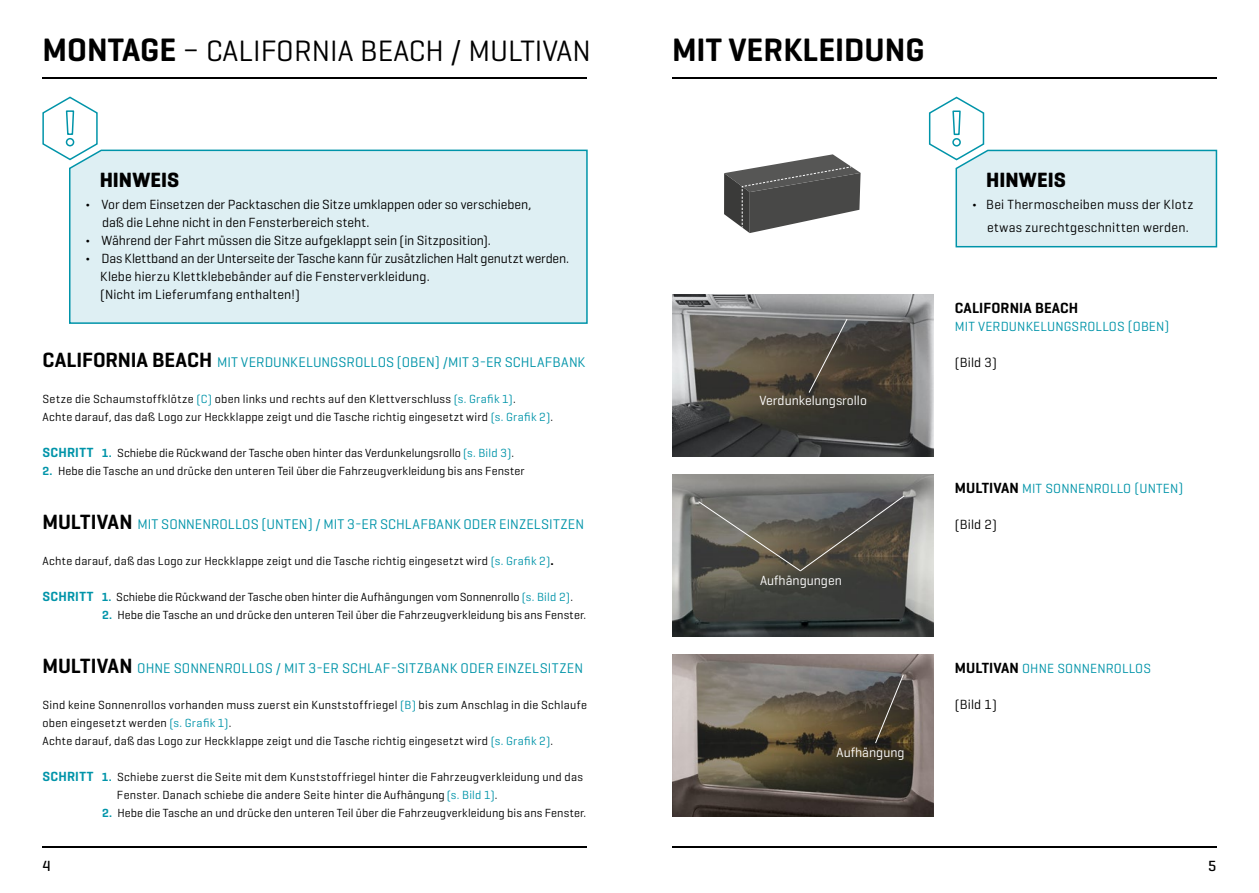
<style>
.page{position:relative;width:1259px;height:893px;background:#fff}
.page>*{position:absolute;margin:0;border:0;box-sizing:border-box;transform-origin:0 0}
.t1{font:600 33px "Geogrotesque";color:#000}
.t2{font:30px "Geogrotesque";color:#000}
.t3{font:700 21px "Geogrotesque";color:#000}
.t4{font:600 15px "Geogrotesque";letter-spacing:.01em;color:#000}
.t5{font:500 15px "Geogrotesque";color:#000}
.t6{font:14.25px "Geogrotesque";letter-spacing:.005em;color:#0094a9}
.t7{font:13.5px/22.5px "Geogrotesque";letter-spacing:.005em;color:#000}
.t8{font:13.5px "Geogrotesque";letter-spacing:.01em;color:#0094a9}
.t9{font:13.5px "Geogrotesque";color:#fff}
.t10{font:12px/18px "Geogrotesque";letter-spacing:.015em;color:#000}
.s1{font-weight:600;font-size:33px}
.s2{font-weight:600;font-size:21px;color:#000}
.s3{color:#0094a9}
.s4{font-weight:600;font-size:13.5px;color:#0094a9}
.s5{font-weight:600;color:#0094a9}
.s6{font-weight:600;font-size:13.5px}
.s7{font-weight:600;font-size:15px;color:#000}
</style>
<div class="page">
<hr style="left:43px;top:77px;width:544px;height:2px;background:#000">
<hr style="left:672px;top:77px;width:544px;height:2px;background:#000">
<hr style="left:43px;top:846px;width:544px;height:1px;background:#000">
<hr style="left:672px;top:846px;width:544px;height:1px;background:#000">
<img style="left:672px;top:475px;width:262px;height:161px">
<svg style="left:697px;top:495px;width:208px;height:77px;background:#5e5b54"></svg>
<img style="left:672px;top:295px;width:261px;height:161px">
<svg style="left:808px;top:318px;width:40px;height:76px;background:#554f46"></svg>
<img style="left:672px;top:654px;width:261px;height:162px">
<svg style="left:874px;top:674px;width:30px;height:70px;background:#4c453b"></svg>
<div style="left:69px;top:149px;width:519px;height:175px;background:#deeff3"></div>
<svg style="left:42px;top:96px;width:57px;height:65px"></svg>
<div style="left:66px;top:138px;width:8px;height:8px;border:2px solid #0094a9;border-radius:50%"></div>
<svg style="left:724px;top:154px;width:136px;height:79px"></svg>
<svg style="left:928px;top:96px;width:290px;height:152px"></svg>
<div style="left:952px;top:138px;width:9px;height:9px;border:2px solid #0094a9;border-radius:50%"></div>
<h2 class="t2" style="left:43px;top:34px;width:550px"><span class="s1">MONTAGE</span> – CALIFORNIA BEACH / MULTIVAN</h2>
<h1 class="t1" style="left:672px;top:31px;width:254px">MIT VERKLEIDUNG</h1>
<h3 class="t3" style="left:100px;top:168px;width:81px">HINWEIS</h3>
<p class="t7" style="left:85px;top:194px;width:447px">¬ Vor dem Einsetzen der Packtaschen die Sitze umklappen oder so verschieben,</p>
<p class="t7" style="left:102px;top:212px;width:269px">daß die Lehne nicht in den Fensterbereich steht.</p>
<p class="t7" style="left:85px;top:230px;width:407px">¬ Während der Fahrt müssen die Sitze aufgeklappt sein (in Sitzposition).</p>
<p class="t7" style="left:85px;top:248px;width:485px">¬ Das Klettband an der Unterseite der Tasche kann für zusätzlichen Halt genutzt werden.</p>
<p class="t7" style="left:100px;top:266px;width:331px">Klebe hierzu Klettklebebänder auf die Fensterverkleidung.</p>
<p class="t7" style="left:100px;top:284px;width:201px">(Nicht im Lieferumfang enthalten!)</p>
<p class="t6" style="left:43px;top:354px;width:544px"><span class="s2">CALIFORNIA BEACH</span> MIT VERDUNKELUNGSROLLOS (OBEN) /MIT 3-ER SCHLAFBANK</p>
<p class="t10" style="left:43px;top:390px;width:512px">Setze die Schaumstoffklötze <span class="s3">(C)</span> oben links und rechts auf den Klettverschluss <span class="s3">(s. Grafik 1)</span>.<br>Achte darauf, das daß Logo zur Heckklappe zeigt und die Tasche richtig eingesetzt wird <span class="s3">(s. Grafik 2)</span>.</p>
<p class="t10" style="left:43px;top:444px;width:473px"><span class="s4">SCHRITT</span> <span class="s5">1.</span> Schiebe die Rückwand der Tasche oben hinter das Verdunkelungsrollo <span class="s3">(s. Bild 3)</span>.</p>
<p class="t10" style="left:43px;top:462px;width:483px"><span class="s5">2.</span> Hebe die Tasche an und drücke den unteren Teil über die Fahrzeugverkleidung bis ans Fenster</p>
<p class="t6" style="left:43px;top:516px;width:543px"><span class="s2">MULTIVAN</span> MIT SONNENROLLOS (UNTEN) / MIT 3-ER SCHLAFBANK ODER EINZELSITZEN</p>
<p class="t10" style="left:43px;top:552px;width:513px">Achte darauf, daß das Logo zur Heckklappe zeigt und die Tasche richtig eingesetzt wird <span class="s3">(s. Grafik 2)</span><span class="s6">.</span></p>
<p class="t10" style="left:43px;top:588px;width:532px"><span class="s4">SCHRITT</span> <span class="s5">1.</span> Schiebe die Rückwand der Tasche oben hinter die Aufhängungen vom Sonnenrollo <span class="s3">(s. Bild 2)</span>.</p>
<p class="t10" style="left:102px;top:606px;width:486px"><span class="s5">2.</span> Hebe die Tasche an und drücke den unteren Teil über die Fahrzeugverkleidung bis ans Fenster.</p>
<p class="t6" style="left:43px;top:660px;width:542px"><span class="s2">MULTIVAN</span> OHNE SONNENROLLOS / MIT 3-ER SCHLAF-SITZBANK ODER EINZELSITZEN</p>
<p class="t10" style="left:43px;top:696px;width:546px">Sind keine Sonnenrollos vorhanden muss zuerst ein Kunststoffriegel <span class="s3">(B)</span> bis zum Anschlag in die Schlaufe oben eingesetzt werden <span class="s3">(s. Grafik 1)</span>.<br>Achte darauf, daß das Logo zur Heckklappe zeigt und die Tasche richtig eingesetzt wird <span class="s3">(s. Grafik 2)</span>.</p>
<p class="t10" style="left:117px;top:768px;width:467px;text-indent:-74px"><span class="s4">SCHRITT</span> <span class="s5">1.</span> Schiebe zuerst die Seite mit dem Kunststoffriegel hinter die Fahrzeugverkleidung und das<br>Fenster. Danach schiebe die andere Seite hinter die Aufhängung <span class="s3">(s. Bild 1)</span>.</p>
<p class="t10" style="left:102px;top:804px;width:486px"><span class="s5">2.</span> Hebe die Tasche an und drücke den unteren Teil über die Fahrzeugverkleidung bis ans Fenster.</p>
<p class="t9" style="left:759px;top:393px;width:109px">Verdunkelungsrollo</p>
<p class="t9" style="left:760px;top:573px;width:83px">Aufhängungen</p>
<p class="t9" style="left:836px;top:745px;width:69px">Aufhängung</p>
<h3 class="t3" style="left:986px;top:168px;width:81px">HINWEIS</h3>
<p class="t7" style="left:987px;top:194px;width:208px;text-indent:-15px">¬ Bei Thermoscheiben muss der Klotz etwas zurechtgeschnitten werden.</p>
<p class="t4" style="left:955px;top:299px;width:125px">CALIFORNIA BEACH</p>
<p class="t8" style="left:955px;top:319px;width:216px">MIT VERDUNKELUNGSROLLOS (OBEN)</p>
<p class="t7" style="left:955px;top:351px;width:43px">(Bild 3)</p>
<p class="t8" style="left:955px;top:481px;width:230px"><span class="s7">MULTIVAN</span> MIT SONNENROLLO (UNTEN)</p>
<p class="t7" style="left:955px;top:513px;width:43px">(Bild 2)</p>
<p class="t8" style="left:955px;top:661px;width:198px"><span class="s7">MULTIVAN</span> OHNE SONNENROLLOS</p>
<p class="t7" style="left:955px;top:693px;width:43px">(Bild 1)</p>
<p class="t5" style="left:43px;top:857px;width:10px">4</p>
<p class="t5" style="left:1208px;top:857px;width:10px">5</p>
</div>
